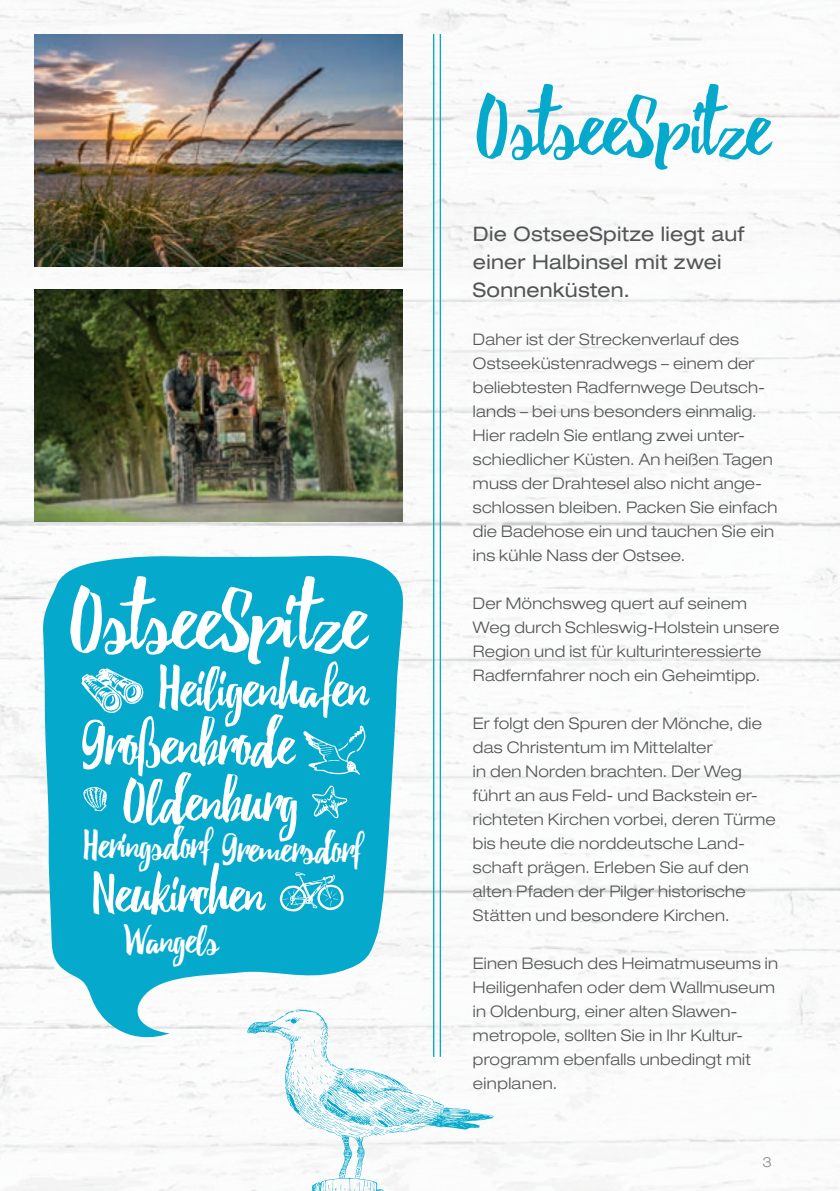
<style>
.page{position:relative;width:840px;height:1191px;background:#fff}
.page>*{position:absolute;margin:0;border:0;box-sizing:border-box;transform-origin:0 0}
.t1{font:92.6px "Beacon";letter-spacing:-.005em;color:#fff}
.t2{font:90px "Beacon";color:#05a9cc}
.t3{font:64.2px "Beacon";letter-spacing:-.005em;color:#fff}
.t4{font:62.6px "Beacon";letter-spacing:-.005em;color:#fff}
.t5{font:60.4px "Beacon";letter-spacing:-.005em;color:#fff}
.t6{font:59.2px "Beacon";letter-spacing:-.005em;color:#fff}
.t7{font:41.4px "Beacon";letter-spacing:-.005em;color:#fff}
.t8{font:expanded 20px/28px "Helvetica Neue LT Std";letter-spacing:.01em;color:#545557}
.t9{font:300 expanded 16px/24px "Helvetica Neue LT Std";letter-spacing:.015em;color:#545557}
.t10{font:300 expanded 14px "Helvetica Neue LT Std";color:#6c6d70}
</style>
<div class="page">
<img style="left:0;top:0;width:839px;height:1191px">
<svg style="left:42px;top:554px;width:362px;height:494px;fill:#05a9cc"></svg>
<svg style="left:81px;top:668px;width:62px;height:45px"></svg>
<svg style="left:303px;top:725px;width:62px;height:50px;background:#2eb7d4"></svg>
<svg style="left:83px;top:787px;width:24px;height:24px"></svg>
<svg style="left:279px;top:872px;width:64px;height:39px;background:#48bfd9"></svg>
<svg style="left:311px;top:785px;width:36px;height:33px"></svg>
<svg style="left:247px;top:1009px;width:246px;height:182px"></svg>
<img style="left:34px;top:34px;width:368px;height:232px">
<img style="left:34px;top:289px;width:369px;height:233px">
<hr style="left:439px;top:34px;width:2px;height:1022px;background:#05a9cc">
<hr style="left:433px;top:34px;width:1px;height:1022px;background:#05a9cc">
<h1 class="t1" style="left:70px;top:563px;width:297px">OstseeSpitze</h1>
<h3 class="t5" style="left:159px;top:651px;width:210px">Heiligenhafen</h3>
<h3 class="t3" style="left:82px;top:705px;width:213px">Großenbrode</h3>
<h3 class="t4" style="left:123px;top:763px;width:177px">Oldenburg</h3>
<h3 class="t7" style="left:84px;top:821px;width:279px">Heringsdorf Gremersdorf</h3>
<h3 class="t6" style="left:93px;top:857px;width:172px">Neukirchen</h3>
<h3 class="t7" style="left:125px;top:914px;width:95px">Wangels</h3>
<h2 class="t2" style="left:476px;top:72px;width:294px">OstseeSpitze</h2>
<p class="t8" style="left:472px;top:220px;width:273px">Die OstseeSpitze liegt auf einer Halbinsel mit zwei<br>Sonnenküsten.</p>
<p class="t9" style="left:472px;top:327px;width:306px">Daher ist der Streckenverlauf des Ostseeküstenradwegs – einem der beliebtesten Radfernwege Deutsch&shy;lands – bei uns besonders einmalig.<br>Hier radeln Sie entlang zwei unter&shy;schiedlicher Küsten. An heißen Tagen muss der Drahtesel also nicht ange&shy;schlossen bleiben. Packen Sie einfach die Badehose ein und tauchen Sie ein ins kühle Nass der Ostsee.</p>
<p class="t9" style="left:472px;top:591px;width:308px">Der Mönchsweg quert auf seinem Weg durch Schleswig-Holstein unsere Region und ist für kulturinteressierte Radfernfahrer noch ein Geheimtipp.</p>
<p class="t9" style="left:472px;top:711px;width:304px">Er folgt den Spuren der Mönche, die das Christentum im Mittelalter<br>in den Norden brachten. Der Weg führt an aus Feld- und Backstein er&shy;richteten Kirchen vorbei, deren Türme bis heute die norddeutsche Land&shy;schaft prägen. Erleben Sie auf den alten Pfaden der Pilger historische Stätten und besondere Kirchen.</p>
<p class="t9" style="left:472px;top:951px;width:306px">Einen Besuch des Heimatmuseums in<br>Heiligenhafen oder dem Wallmuseum in Oldenburg, einer alten Slawen&shy;metropole, sollten Sie in Ihr Kultur&shy;programm ebenfalls unbedingt mit einplanen.</p>
<p class="t10" style="left:762px;top:1153px;width:11px">3</p>
</div>
